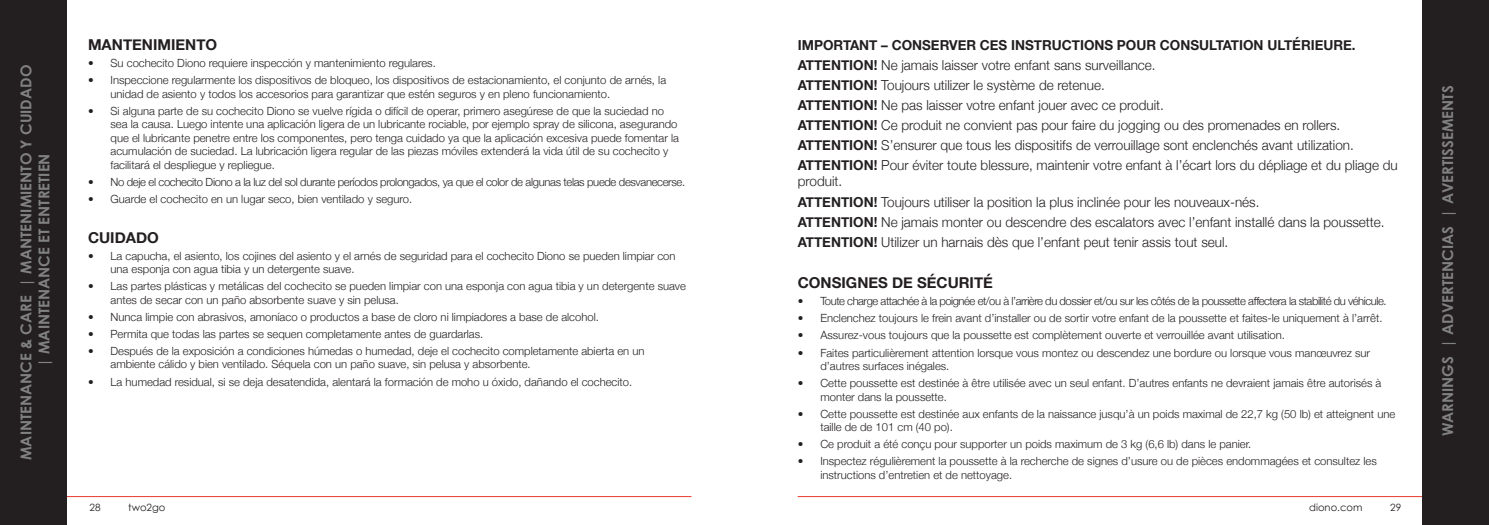
<style>
.page{position:relative;width:1489px;height:525px;background:#fff}
.page>*{position:absolute;margin:0;border:0;box-sizing:border-box;transform-origin:0 0}
.t1{font:700 15px/18px "Century Gothic";color:#808180;text-align:center}
.t2{font:700 15px "Helvetica Neue";color:#231f20}
.t3{font:300 13.75px/20px "Helvetica Neue";color:#231f20}
.t4{font:300 11.25px/13.5px "Helvetica Neue";color:#231f20}
.t5{font:300 11.25px "Helvetica Neue";letter-spacing:-.04em;color:#231f20}
.t6{font:300 11.25px "Helvetica Neue";letter-spacing:-.03em;color:#231f20}
.t7{font:10px "Century Gothic";color:#231f20}
.s1{font-weight:700}
</style>
<div class="page">
<hr style="left:797px;top:496px;width:638px;height:1px;background:#ea3d2f">
<hr style="left:53px;top:496px;width:638px;height:1px;background:#ea3d2f">
<div style="left:1421px;top:0;width:67px;height:524px;background:#231f20"></div>
<div style="left:0;top:0;width:67px;height:524px;background:#231f20"></div>
<p class="t1" style="left:17px;top:460px;width:396px;rotate:-90deg">MAINTENANCE &amp; CARE | MANTENIMIENTO Y CUIDADO | MAINTENANCE ET ENTRETIEN</p>
<p class="t2" style="left:88px;top:33px;width:131px">MANTENIMIENTO</p>
<p class="t4" style="left:88px;top:56px;width:349px">• Su cochecito Diono requiere inspección y mantenimiento regulares.</p>
<p class="t4" style="left:111px;top:73px;width:557px;text-indent:-22px">• Inspeccione regularmente los dispositivos de bloqueo, los dispositivos de estacionamiento, el conjunto de arnés, la unidad de asiento y todos los accesorios para garantizar que estén seguros y en pleno funcionamiento.</p>
<p class="t4" style="left:111px;top:103px;width:570px;text-indent:-22px">• Si alguna parte de su cochecito Diono se vuelve rígida o difícil de operar, primero asegúrese de que la suciedad no sea la causa. Luego intente una aplicación ligera de un lubricante rociable, por ejemplo spray de silicona, asegurando que el lubricante penetre entre los componentes, pero tenga cuidado ya que la aplicación excesiva puede fomentar la acumulación de suciedad. La lubricación ligera regular de las piezas móviles extenderá la vida útil de su cochecito y facilitará el despliegue y repliegue.</p>
<p class="t6" style="left:88px;top:173px;width:598px">• No deje el cochecito Diono a la luz del sol durante períodos prolongados, ya que el color de algunas telas puede desvanecerse.</p>
<p class="t4" style="left:88px;top:191px;width:326px">• Guarde el cochecito en un lugar seco, bien ventilado y seguro.</p>
<p class="t2" style="left:88px;top:225px;width:72px">CUIDADO</p>
<p class="t4" style="left:111px;top:248px;width:566px;text-indent:-22px">• La capucha, el asiento, los cojines del asiento y el arnés de seguridad para el cochecito Diono se pueden limpiar con una esponja con agua tibia y un detergente suave.</p>
<p class="t4" style="left:111px;top:278px;width:577px;text-indent:-22px">• Las partes plásticas y metálicas del cochecito se pueden limpiar con una esponja con agua tibia y un detergente suave antes de secar con un paño absorbente suave y sin pelusa.</p>
<p class="t4" style="left:88px;top:309px;width:512px">• Nunca limpie con abrasivos, amoníaco o productos a base de cloro ni limpiadores a base de alcohol.</p>
<p class="t4" style="left:88px;top:326px;width:397px">• Permita que todas las partes se sequen completamente antes de guardarlas.</p>
<p class="t4" style="left:111px;top:343px;width:535px;text-indent:-22px">• Después de la exposición a condiciones húmedas o humedad, deje el cochecito completamente abierta en un ambiente cálido y bien ventilado. Séquela con un paño suave, sin pelusa y absorbente.</p>
<p class="t4" style="left:88px;top:374px;width:545px">• La humedad residual, si se deja desatendida, alentará la formación de moho u óxido, dañando el cochecito.</p>
<p class="t3" style="left:797px;top:34px;width:601px"><span class="s1">IMPORTANT – CONSERVER CES INSTRUCTIONS POUR CONSULTATION ULTÉRIEURE.<br>ATTENTION!</span> Ne jamais laisser votre enfant sans surveillance.<br><span class="s1">ATTENTION!</span> Toujours utilizer le système de retenue.<br><span class="s1">ATTENTION!</span> Ne pas laisser votre enfant jouer avec ce produit.<br><span class="s1">ATTENTION!</span> Ce produit ne convient pas pour faire du jogging ou des promenades en rollers.<br><span class="s1">ATTENTION!</span> S’ensurer que tous les dispositifs de verrouillage sont enclenchés avant utilization.<br><span class="s1">ATTENTION!</span> Pour éviter toute blessure, maintenir votre enfant à l’écart lors du dépliage et du pliage du</p>
<p class="t3" style="left:797px;top:170px;width:588px">produit.<br><span class="s1">ATTENTION!</span> Toujours utiliser la position la plus inclinée pour les nouveaux-nés.<br><span class="s1">ATTENTION!</span> Ne jamais monter ou descendre des escalators avec l’enfant installé dans la poussette.<br><span class="s1">ATTENTION!</span> Utilizer un harnais dès que l’enfant peut tenir assis tout seul.</p>
<p class="t2" style="left:797px;top:271px;width:197px">CONSIGNES DE SÉCURITÉ</p>
<p class="t5" style="left:797px;top:292px;width:590px">• Toute charge attachée à la poignée et/ou à l’arrière du dossier et/ou sur les côtés de la poussette affectera la stabilité du véhicule.</p>
<p class="t4" style="left:797px;top:310px;width:586px">• Enclenchez toujours le frein avant d’installer ou de sortir votre enfant de la poussette et faites-le uniquement à l’arrêt.</p>
<p class="t4" style="left:797px;top:327px;width:488px">• Assurez-vous toujours que la poussette est complètement ouverte et verrouillée avant utilisation.</p>
<p class="t4" style="left:820px;top:345px;width:551px;text-indent:-22px">• Faites particulièrement attention lorsque vous montez ou descendez une bordure ou lorsque vous manœuvrez sur d’autres surfaces inégales.</p>
<p class="t4" style="left:820px;top:375px;width:562px;text-indent:-22px">• Cette poussette est destinée à être utilisée avec un seul enfant. D’autres enfants ne devraient jamais être autorisés à monter dans la poussette.</p>
<p class="t4" style="left:820px;top:406px;width:576px;text-indent:-22px">• Cette poussette est destinée aux enfants de la naissance jusqu’à un poids maximal de 22,7 kg (50 lb) et atteignent une taille de de 101 cm (40 po).</p>
<p class="t4" style="left:797px;top:436px;width:455px">• Ce produit a été conçu pour supporter un poids maximum de 3 kg (6,6 lb) dans le panier.</p>
<p class="t4" style="left:820px;top:453px;width:558px;text-indent:-22px">• Inspectez régulièrement la poussette à la recherche de signes d’usure ou de pièces endommagées et consultez les instructions d’entretien et de nettoyage.</p>
<p class="t7" style="left:89px;top:500px;width:13px">28</p>
<p class="t7" style="left:128px;top:500px;width:39px">two2go</p>
<p class="t7" style="left:1309px;top:501px;width:55px">diono.com</p>
<p class="t7" style="left:1389px;top:501px;width:13px">29</p>
<p class="t1" style="left:1437px;top:436px;width:352px;rotate:-90deg">WARNINGS | ADVERTENCIAS | AVERTISSEMENTS</p>
</div>
